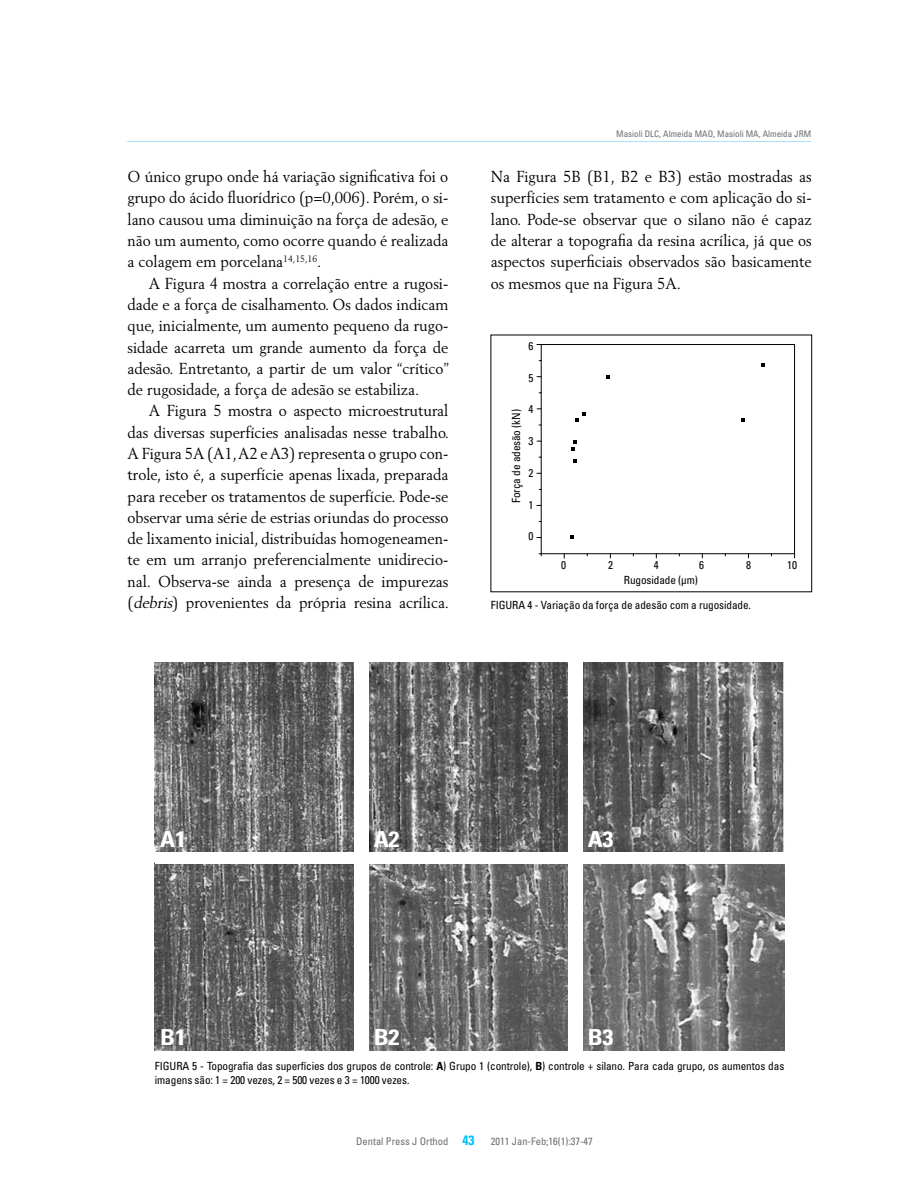
<style>
.page{position:relative;width:918px;height:1188px;background:#fff}
.page>*{position:absolute;margin:0;border:0;box-sizing:border-box;transform-origin:0 0}
.t1{font:700 condensed 22.2px "Univers";letter-spacing:-.01em;color:#fff;scale:1.12 1}
.t2{font:15.75px/21.3px "Berling";color:#000;text-align:justify;scale:.95 1}
.t3{font:condensed 11.25px/13.5px "Univers";letter-spacing:-.01em;color:#000}
.t4{font:condensed 10.5px "Univers";color:#6d6e71}
.t5{font:condensed 9px "Univers";color:#6d6e71}
.s1{font-style:italic}
.s2{font-weight:700}
.s3{font-weight:700;font-size:13.5px;color:#00c0f3}
</style>
<div class="page">
<hr style="left:127px;top:141px;width:684px;height:1px;background:#abe1fa">
<img style="left:155px;top:662px;width:629px;height:389px">
<svg style="left:607px;top:375px;width:3px;height:4px"></svg>
<svg style="left:575px;top:412px;width:11px;height:10px"></svg>
<svg style="left:571px;top:440px;width:5px;height:11px"></svg>
<svg style="left:573px;top:459px;width:4px;height:3px"></svg>
<svg style="left:570px;top:536px;width:4px;height:3px"></svg>
<svg style="left:761px;top:363px;width:4px;height:4px"></svg>
<svg style="left:741px;top:418px;width:4px;height:4px"></svg>
<div style="left:541px;top:344px;width:254px;height:210px;border:1px solid #000"></div>
<div style="left:155px;top:852px;width:629px;height:11px;background:#fff"></div>
<div style="left:355px;top:662px;width:14px;height:389px;background:#fff"></div>
<div style="left:569px;top:662px;width:14px;height:389px;background:#fff"></div>
<p class="t2" style="left:128px;top:166px;width:339px">O único grupo onde há variação significativa foi o grupo do ácido fluorídrico (p=0,006). Porém, o si&shy;lano causou uma diminuição na força de adesão, e não um aumento, como ocorre quando é realizada a colagem em porcelana<sup>14,15,16</sup>.</p>
<p class="t2" style="left:128px;top:272px;width:340px;text-indent:21px">A Figura 4 mostra a correlação entre a rugosi&shy;dade e a força de cisalhamento. Os dados indicam que, inicialmente, um aumento pequeno da rugo&shy;sidade acarreta um grande aumento da força de adesão. Entretanto, a partir de um valor “crítico” de rugosidade, a força de adesão se estabiliza.</p>
<p class="t2" style="left:128px;top:400px;width:340px;text-indent:21px">A Figura 5 mostra o aspecto microestrutural das diversas superfícies analisadas nesse trabalho.<br>A Figura 5A (A1, A2 e A3) representa o grupo con&shy;trole, isto é, a superfície apenas lixada, preparada para receber os tratamentos de superfície. Pode-se observar uma série de estrias oriundas do processo de lixamento inicial, distribuídas homogeneamen&shy;te em um arranjo preferencialmente unidirecio&shy;nal. Observa-se ainda a presença de impurezas (<span class="s1">debris</span>) provenientes da própria resina acrílica.</p>
<p class="t5" style="left:616px;top:128px;width:196px">Masioli DLC, Almeida MAO, Masioli MA, Almeida JRM</p>
<p class="t2" style="left:491px;top:166px;width:339px">Na Figura 5B (B1, B2 e B3) estão mostradas as superfícies sem tratamento e com aplicação do si&shy;lano. Pode-se observar que o silano não é capaz de alterar a topografia da resina acrílica, já que os aspectos superficiais observados são basicamente os mesmos que na Figura 5A.</p>
<p class="t3" style="left:529px;top:339px;width:6px">6</p>
<p class="t3" style="left:529px;top:371px;width:6px">5</p>
<p class="t3" style="left:529px;top:402px;width:6px">4</p>
<p class="t3" style="left:509px;top:503px;width:96px;rotate:-90deg">Força de adesão (kN)</p>
<p class="t3" style="left:529px;top:434px;width:6px">3</p>
<p class="t3" style="left:529px;top:466px;width:6px">2</p>
<p class="t3" style="left:529px;top:498px;width:6px">1</p>
<p class="t3" style="left:529px;top:529px;width:6px">0</p>
<p class="t3" style="left:561px;top:558px;width:6px">0</p>
<p class="t3" style="left:608px;top:558px;width:6px">2</p>
<p class="t3" style="left:654px;top:558px;width:6px">4</p>
<p class="t3" style="left:699px;top:558px;width:6px">6</p>
<p class="t3" style="left:746px;top:558px;width:6px">8</p>
<p class="t3" style="left:787px;top:558px;width:11px">10</p>
<p class="t3" style="left:624px;top:573px;width:76px">Rugosidade (µm)</p>
<p class="t3" style="left:491px;top:598px;width:262px">FIGURA 4 - Variação da força de adesão com a rugosidade.</p>
<h1 class="t1" style="left:160px;top:826px;width:25px">A1</h1>
<h1 class="t1" style="left:160px;top:1024px;width:25px">B1</h1>
<h1 class="t1" style="left:374px;top:826px;width:25px">A2</h1>
<h1 class="t1" style="left:374px;top:1024px;width:25px">B2</h1>
<h1 class="t1" style="left:588px;top:826px;width:25px">A3</h1>
<h1 class="t1" style="left:588px;top:1024px;width:25px">B3</h1>
<p class="t3" style="left:155px;top:1059px;width:631px">FIGURA 5 - Topografia das superfícies dos grupos de controle: <span class="s2">A</span>) Grupo 1 (controle), <span class="s2">B</span>) controle + silano. Para cada grupo, os aumentos das imagens são: 1 = 200 vezes, 2 = 500 vezes e 3 = 1000 vezes.</p>
<p class="t4" style="left:356px;top:1134px;width:238px">Dental Press J Orthod <span class="s3">43</span> 2011 Jan-Feb;16(1):37-47</p>
</div>
